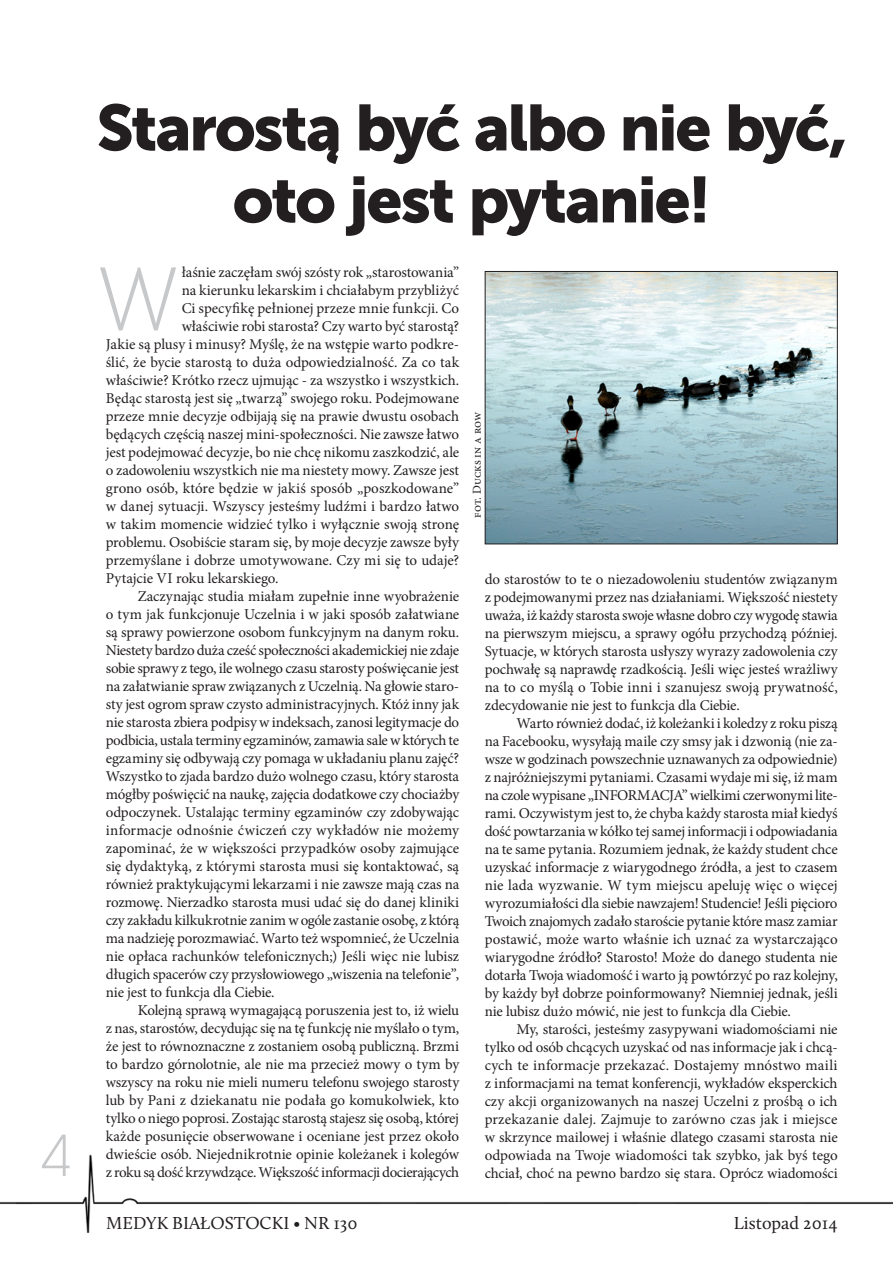
<style>
.page{position:relative;width:893px;height:1263px;background:#fff}
.page>*{position:absolute;margin:0;border:0;box-sizing:border-box;transform-origin:0 0}
.Styl_akapitowy_7{font:300 90px "Segoe UI";color:#c7c8ca}
.TXT_PODSTAWOWY{font:64.5px "Museo Sans 900";letter-spacing:-.035em;color:#231f20}
.TXT_PAGINA{font:54px "EFN Straight New";color:#c7c8ca}
.t1{font:18px "Calluna";color:#231f20}
.TXT_POD_Z_AKAP{font:15px/18px "Minion Pro";letter-spacing:-.01em;color:#231f20;text-align:justify}
.TXT_PODSTAWOWY-2{font:15px "Minion Pro";letter-spacing:-.005em;color:#231f20}
.TXT_PODSTAWOWY-3{font:12px "Minion Pro";color:#231f20}
</style>
<div class="page">
<img style="left:0;top:1154px;width:893px;height:79px">
<img style="left:487px;top:273px;width:349px;height:269px">
<div style="left:485px;top:271px;width:353px;height:273px;border:1px solid #231f20"></div>
<p class="TXT_PAGINA" style="left:41px;top:1121px;width:32px">4</p>
<p class="TXT_PODSTAWOWY" style="left:96px;top:91px;width:753px">Starostą być albo nie być,</p>
<p class="TXT_PODSTAWOWY" style="left:233px;top:163px;width:480px">oto jest pytanie!</p>
<p class="TXT_PODSTAWOWY-2" style="left:182px;top:262px;width:279px">łaśnie zaczęłam swój szósty rok „starostowania”</p>
<p class="TXT_PODSTAWOWY-2" style="left:182px;top:280px;width:279px">na kierunku lekarskim i chciałabym przybliżyć</p>
<p class="TXT_PODSTAWOWY-2" style="left:182px;top:298px;width:279px">Ci specyfikę pełnionej przeze mnie funkcji. Co</p>
<p class="TXT_PODSTAWOWY-2" style="left:182px;top:316px;width:279px">właściwie robi starosta? Czy warto być starostą?</p>
<p class="TXT_PODSTAWOWY-2" style="left:106px;top:334px;width:355px">Jakie są plusy i minusy? Myślę, że na wstępie warto podkre-</p>
<p class="TXT_PODSTAWOWY-2" style="left:106px;top:352px;width:355px">ślić, że bycie starostą to duża odpowiedzialność. Za co tak</p>
<p class="TXT_PODSTAWOWY-2" style="left:106px;top:370px;width:355px">właściwie? Krótko rzecz ujmując - za wszystko i wszystkich.</p>
<p class="TXT_PODSTAWOWY-2" style="left:106px;top:388px;width:355px">Będąc starostą jest się „twarzą” swojego roku. Podejmowane</p>
<p class="TXT_PODSTAWOWY-2" style="left:106px;top:406px;width:355px">przeze mnie decyzje odbijają się na prawie dwustu osobach</p>
<p class="TXT_PODSTAWOWY-2" style="left:106px;top:424px;width:355px">będących częścią naszej mini-społeczności. Nie zawsze łatwo</p>
<p class="TXT_PODSTAWOWY-2" style="left:106px;top:442px;width:355px">jest podejmować decyzje, bo nie chcę nikomu zaszkodzić, ale</p>
<p class="TXT_PODSTAWOWY-2" style="left:106px;top:460px;width:355px">o zadowoleniu wszystkich nie ma niestety mowy. Zawsze jest</p>
<p class="TXT_PODSTAWOWY-2" style="left:106px;top:478px;width:355px">grono osób, które będzie w jakiś sposób „poszkodowane”</p>
<p class="TXT_PODSTAWOWY-2" style="left:106px;top:496px;width:355px">w danej sytuacji. Wszyscy jesteśmy ludźmi i bardzo łatwo</p>
<p class="TXT_PODSTAWOWY-2" style="left:106px;top:514px;width:355px">w takim momencie widzieć tylko i wyłącznie swoją stronę</p>
<p class="TXT_PODSTAWOWY-2" style="left:106px;top:532px;width:355px">problemu. Osobiście staram się, by moje decyzje zawsze były</p>
<p class="TXT_PODSTAWOWY-2" style="left:106px;top:550px;width:355px">przemyślane i dobrze umotywowane. Czy mi się to udaje?</p>
<p class="TXT_PODSTAWOWY-2" style="left:106px;top:568px;width:174px">Pytajcie VI roku lekarskiego.</p>
<p class="TXT_POD_Z_AKAP" style="left:106px;top:587px;width:355px;text-indent:32px">Zaczynając studia miałam zupełnie inne wyobrażenie o tym jak funkcjonuje Uczelnia i w jaki sposób załatwiane są sprawy powierzone osobom funkcyjnym na danym roku.<br>Niestety bardzo duża cześć społeczności akademickiej nie zdaje sobie sprawy z tego, ile wolnego czasu starosty poświęcanie jest na załatwianie spraw związanych z Uczelnią. Na głowie staro&shy;sty jest ogrom spraw czysto administracyjnych. Któż inny jak nie starosta zbiera podpisy w indeksach, zanosi legitymacje do podbicia, ustala terminy egzaminów, zamawia sale w których te egzaminy się odbywają czy pomaga w układaniu planu zajęć?<br>Wszystko to zjada bardzo dużo wolnego czasu, który starosta mógłby poświęcić na naukę, zajęcia dodatkowe czy chociażby odpoczynek. Ustalając terminy egzaminów czy zdobywając informacje odnośnie ćwiczeń czy wykładów nie możemy zapominać, że w większości przypadków osoby zajmujące się dydaktyką, z którymi starosta musi się kontaktować, są również praktykującymi lekarzami i nie zawsze mają czas na rozmowę. Nierzadko starosta musi udać się do danej kliniki czy zakładu kilkukrotnie zanim w ogóle zastanie osobę, z którą ma nadzieję porozmawiać. Warto też wspomnieć, że Uczelnia nie opłaca rachunków telefonicznych;) Jeśli więc nie lubisz długich spacerów czy przysłowiowego „wiszenia na telefonie”, nie jest to funkcja dla Ciebie.</p>
<p class="TXT_POD_Z_AKAP" style="left:106px;top:1001px;width:355px;text-indent:32px">Kolejną sprawą wymagającą poruszenia jest to, iż wielu z nas, starostów, decydując się na tę funkcję nie myślało o tym, że jest to równoznaczne z zostaniem osobą publiczną. Brzmi to bardzo górnolotnie, ale nie ma przecież mowy o tym by wszyscy na roku nie mieli numeru telefonu swojego starosty lub by Pani z dziekanatu nie podała go komukolwiek, kto tylko o niego poprosi. Zostając starostą stajesz się osobą, której każde posunięcie obserwowane i oceniane jest przez około dwieście osób. Niejednikrotnie opinie koleżanek i kolegów z roku są dość krzywdzące. Większość informacji docierających</p>
<p class="Styl_akapitowy_7" style="left:98px;top:236px;width:82px">W</p>
<p class="TXT_PODSTAWOWY-3" style="left:469px;top:518px;width:107px;rotate:-90deg">fot. Ducks in a row</p>
<p class="TXT_POD_Z_AKAP" style="left:485px;top:570px;width:355px">do starostów to te o niezadowoleniu studentów związanym z podejmowanymi przez nas działaniami. Większość niestety uważa, iż każdy starosta swoje własne dobro czy wygodę stawia na pierwszym miejscu, a sprawy ogółu przychodzą później.<br>Sytuacje, w których starosta usłyszy wyrazy zadowolenia czy pochwałę są naprawdę rzadkością. Jeśli więc jesteś wrażliwy na to co myślą o Tobie inni i szanujesz swoją prywatność, zdecydowanie nie jest to funkcja dla Ciebie.</p>
<p class="TXT_POD_Z_AKAP" style="left:485px;top:714px;width:354px;text-indent:32px">Warto również dodać, iż koleżanki i koledzy z roku piszą na Facebooku, wysyłają maile czy smsy jak i dzwonią (nie za&shy;wsze w godzinach powszechnie uznawanych za odpowiednie) z najróżniejszymi pytaniami. Czasami wydaje mi się, iż mam na czole wypisane „INFORMACJA” wielkimi czerwonymi lite&shy;rami. Oczywistym jest to, że chyba każdy starosta miał kiedyś dość powtarzania w kółko tej samej informacji i odpowiadania na te same pytania. Rozumiem jednak, że każdy student chce uzyskać informacje z wiarygodnego źródła, a jest to czasem nie lada wyzwanie. W tym miejscu apeluję więc o więcej wyrozumiałości dla siebie nawzajem! Studencie! Jeśli pięcioro Twoich znajomych zadało staroście pytanie które masz zamiar postawić, może warto właśnie ich uznać za wystarczająco wiarygodne źródło? Starosto! Może do danego studenta nie dotarła Twoja wiadomość i warto ją powtórzyć po raz kolejny, by każdy był dobrze poinformowany? Niemniej jednak, jeśli nie lubisz dużo mówić, nie jest to funkcja dla Ciebie.</p>
<p class="TXT_POD_Z_AKAP" style="left:485px;top:1020px;width:354px;text-indent:32px">My, starości, jesteśmy zasypywani wiadomościami nie tylko od osób chcących uzyskać od nas informacje jak i chcą&shy;cych te informacje przekazać. Dostajemy mnóstwo maili z informacjami na temat konferencji, wykładów eksperckich czy akcji organizowanych na naszej Uczelni z prośbą o ich przekazanie dalej. Zajmuje to zarówno czas jak i miejsce w skrzynce mailowej i właśnie dlatego czasami starosta nie odpowiada na Twoje wiadomości tak szybko, jak byś tego chciał, choć na pewno bardzo się stara. Oprócz wiadomości</p>
<p class="t1" style="left:106px;top:1212px;width:253px">MEDYK BIAŁOSTOCKI • NR 130</p>
<p class="t1" style="left:734px;top:1212px;width:106px">Listopad 2014</p>
</div>
